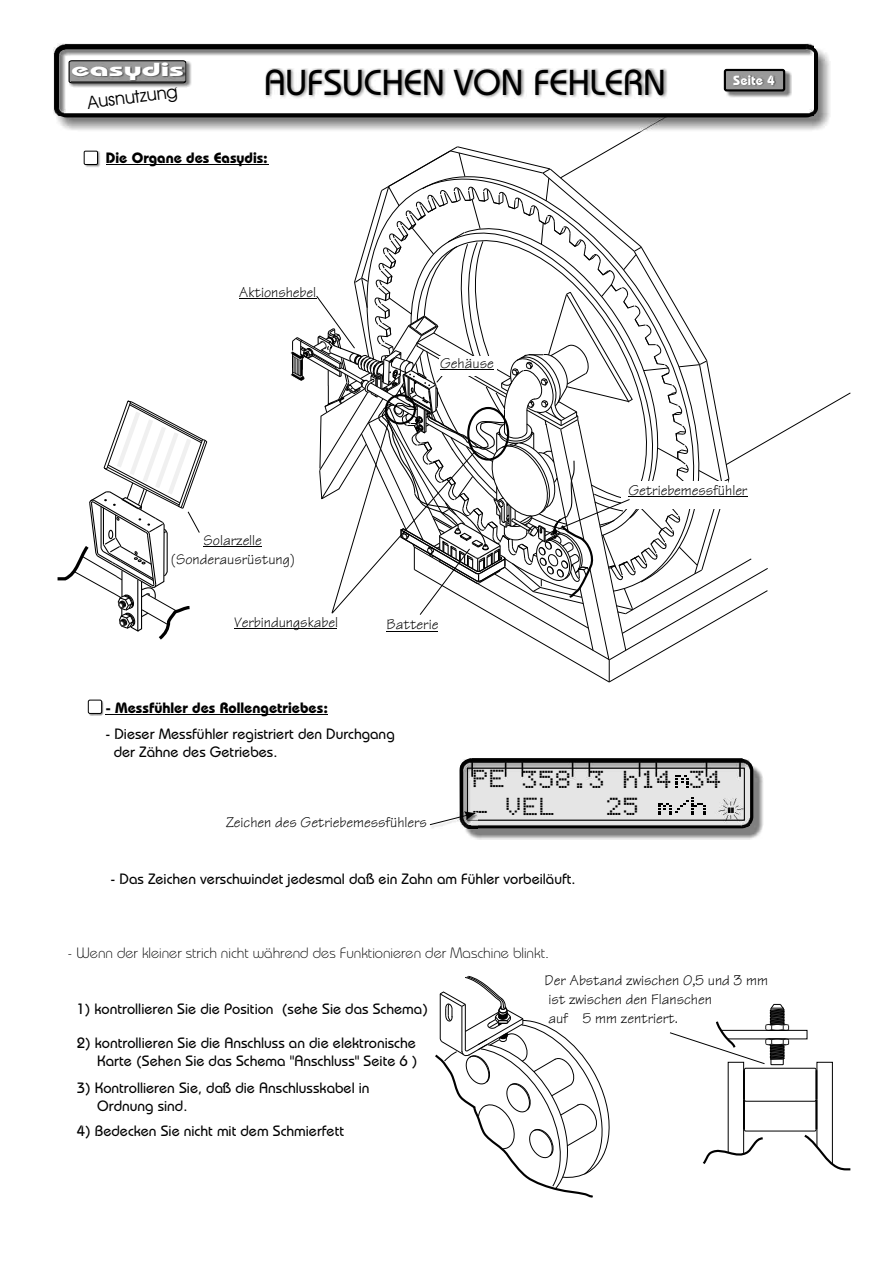
<style>
.page{position:relative;width:894px;height:1263px;background:#fff}
.page>*{position:absolute;margin:0;border:0;box-sizing:border-box;transform-origin:0 0}
.t1{font:36px "Bauhaus Md BT";color:#000}
.t2{font:19.05px "New Symbol Font";color:#000}
.t3{font:700 18.75px "Bauhaus Md BT";color:#fff;scale:1.8 1}
.t4{font:17.85px "Avant Garde Bk BT";color:#000}
.t5{font:15.15px "Bauhaus Md BT";color:#000}
.t6{font:15px/18px "Bauhaus Md BT";color:#000}
.t7{font:15px/18.8px "Technical";color:#000;text-align:center}
.t8{font:15px "Bauhaus Lt BT";color:#000}
.t9{font:700 15px "Bauhaus Md BT";color:#000}
.t10{font:700 13.5px "Bauhaus Md BT";color:#fff}
.s1{font-size:15.15px}
</style>
<div class="page">
<hr style="left:106px;top:164px;width:162px;height:1px;background:#000">
<hr style="left:239px;top:298px;width:77px;height:1px;background:#000">
<hr style="left:204px;top:546px;width:58px;height:1px;background:#000">
<hr style="left:234px;top:628px;width:103px;height:1px;background:#000">
<hr style="left:106px;top:714px;width:222px;height:1px;background:#000">
<img style="left:89px;top:701px;width:15px;height:15px">
<div style="left:88px;top:700px;width:14px;height:14px;background:#fff;border:1px solid #000;border-radius:2px"></div>
<img style="left:465px;top:765px;width:298px;height:75px">
<svg style="left:460px;top:759px;width:293px;height:69px"></svg>
<img style="left:463px;top:759px;width:287px;height:68px">
<hr style="left:472px;top:758px;width:271px;height:3px;background:#000">
<hr style="left:460px;top:769px;width:3px;height:51px;background:#000">
<div style="left:467px;top:768px;width:277px;height:52px;border:1px solid #000"></div>
<svg style="left:676px;top:776px;width:13px;height:12px"></svg>
<svg style="left:658px;top:797px;width:47px;height:18px"></svg>
<svg style="left:435px;top:976px;width:175px;height:222px"></svg>
<svg style="left:670px;top:1004px;width:181px;height:167px"></svg>
<svg style="left:57px;top:401px;width:150px;height:239px"></svg>
<img style="left:85px;top:152px;width:15px;height:15px">
<div style="left:84px;top:151px;width:14px;height:14px;background:#fff;border:1px solid #000"></div>
<svg style="left:290px;top:132px;width:561px;height:551px"></svg>
<img style="left:58px;top:50px;width:772px;height:82px">
<svg style="left:56px;top:43px;width:764px;height:77px;background:#454545"></svg>
<img style="left:53px;top:44px;width:760px;height:71px">
<svg style="left:53px;top:43px;width:757px;height:69px"></svg>
<img style="left:430px;top:825px;width:48px;height:3px">
<img style="left:264px;top:69px;width:403px;height:30px">
<img style="left:70px;top:61px;width:121px;height:27px">
<svg style="left:68px;top:60px;width:119px;height:24px"></svg>
<img style="left:72px;top:63px;width:113px;height:19px">
<hr style="left:628px;top:496px;width:119px;height:1px;background:#000">
<hr style="left:440px;top:369px;width:54px;height:1px;background:#000">
<img style="left:726px;top:71px;width:65px;height:26px">
<div style="left:724px;top:69px;width:61px;height:23px;background:#999;border:2px solid #000;border-radius:2px"></div>
<img style="left:734px;top:76px;width:42px;height:10px">
<svg style="left:459px;top:758px;width:47px;height:29px"></svg>
<svg style="left:430px;top:811px;width:57px;height:14px"></svg>
<svg style="left:507px;top:798px;width:46px;height:17px"></svg>
<svg style="left:624px;top:761px;width:33px;height:27px"></svg>
<svg style="left:608px;top:798px;width:29px;height:17px"></svg>
<svg style="left:522px;top:761px;width:60px;height:27px;background:#bebebe"></svg>
<svg style="left:589px;top:761px;width:14px;height:27px"></svg>
<p class="t3" style="left:71px;top:62px;width:64px">easydis</p>
<p class="t4" style="left:87px;top:95px;width:92px;rotate:-7deg">Ausnutzung</p>
<h1 class="t1" style="left:264px;top:67px;width:403px">AUFSUCHEN VON FEHLERN</h1>
<p class="t9" style="left:106px;top:151px;width:164px">Die Organe des Easydis:</p>
<p class="t7" style="left:239px;top:285px;width:79px">Aktionshebel</p>
<p class="t7" style="left:440px;top:355px;width:55px">Gehäuse</p>
<p class="t10" style="left:733px;top:75px;width:43px">Seite 4</p>
<p class="t7" style="left:171px;top:533px;width:126px">Solarzelle (Sonderausrüstung)</p>
<p class="t7" style="left:234px;top:615px;width:105px">Verbindungskabel</p>
<p class="t7" style="left:387px;top:617px;width:53px">Batterie</p>
<p class="t9" style="left:106px;top:701px;width:224px">- Messfühler des Rollengetriebes:</p>
<p class="t6" style="left:114px;top:726px;width:283px;text-indent:-8px">- Dieser Messfühler registriert den Durchgang der Zähne des Getriebes.</p>
<p class="t7" style="left:226px;top:815px;width:202px">Zeichen des Getriebemessfühlers</p>
<p class="t6" style="left:111px;top:871px;width:466px">- Das Zeichen verschwindet jedesmal da<span class="s1">ß</span> ein Zahn am Fühler vorbeiläuft.</p>
<p class="t8" style="left:68px;top:946px;width:483px">- Wenn der kleiner strich nicht während des Funktionieren der Maschine blinkt.</p>
<p class="t7" style="left:628px;top:483px;width:121px">Getriebemessfühler</p>
<p class="t2" style="left:656px;top:774px;width:68px">✔ ✓✔</p>
<p class="t6" style="left:77px;top:1001px;width:353px">1) kontrollieren Sie die Position (sehe Sie das Schema)</p>
<p class="t6" style="left:77px;top:1035px;width:342px;text-align:right">2) kontrollieren Sie die Anschluss an die elektronische<br>Karte (Sehen Sie das Schema ''Anschluss'' Seite 6 )</p>
<p class="t6" style="left:97px;top:1080px;width:274px;text-indent:-20px">3) Kontrollieren Sie, da die Anschlusskabel in<br>Ordnung sind.</p>
<p class="t5" style="left:223px;top:1081px;width:10px">ß</p>
<p class="t6" style="left:77px;top:1123px;width:269px">4) Bedecken Sie nicht mit dem Schmierfett</p>
<p class="t7" style="left:545px;top:973px;width:225px;text-align:left">Der Abstand zwischen 0,5 und 3 mm ist zwischen den Flanschen<br>auf 5 mm zentriert.</p>
</div>
